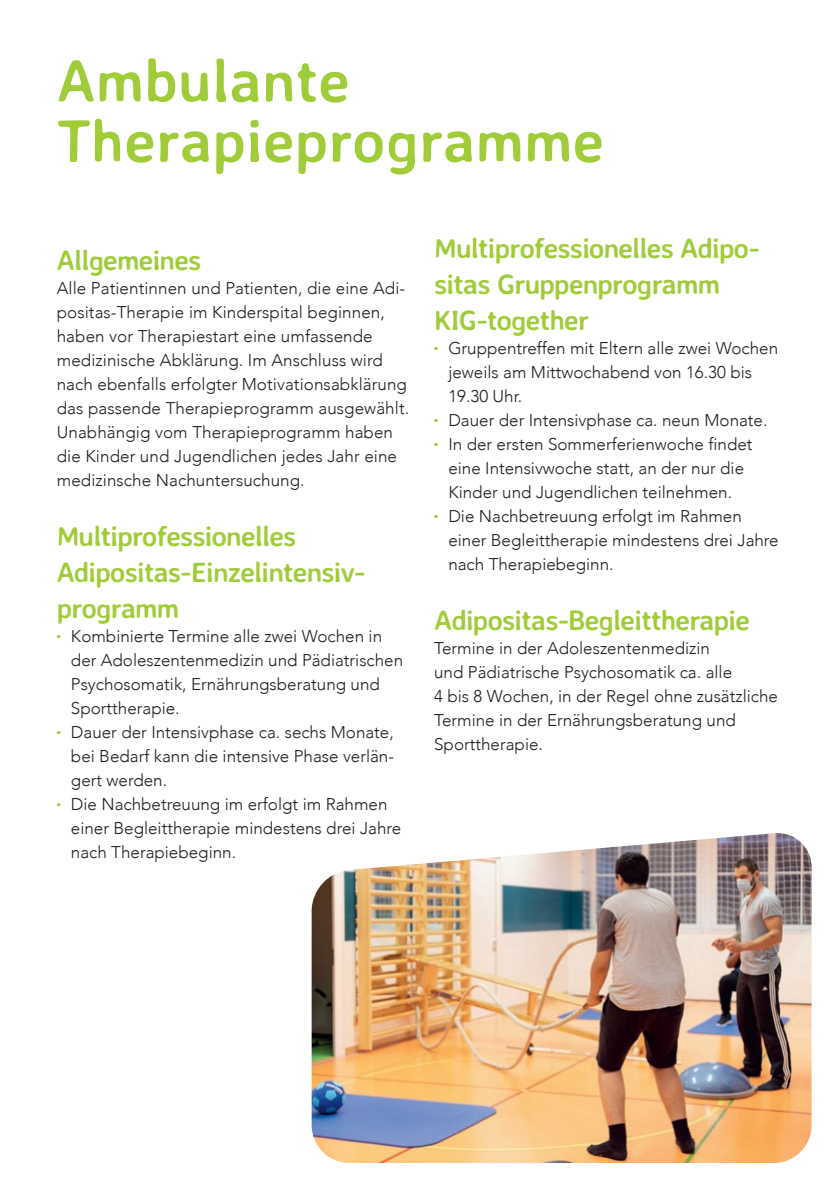
<style>
.page{position:relative;width:840px;height:1191px;background:#fff}
.page>*{position:absolute;margin:0;border:0;box-sizing:border-box;transform-origin:0 0}
.t1{font:700 60px/60px "Averia Sans Libre";letter-spacing:.005em;color:#a1cc3a}
.t2{font:700 28px/36px "Averia Sans Libre";letter-spacing:-.03em;color:#a1cc3a}
.t3{font:300 17px/24px "Avenir";color:#231f20}
</style>
<div class="page">
<img style="left:311px;top:833px;width:500px;height:330px">
<h1 class="t1" style="left:57px;top:49px;width:548px">Ambulante<br>Therapieprogramme</h1>
<h2 class="t2" style="left:57px;top:241px;width:146px">Allgemeines</h2>
<p class="t3" style="left:57px;top:276px;width:354px">Alle Patientinnen und Patienten, die eine Adi&shy;positas-Therapie im Kinderspital beginnen, haben vor Therapiestart eine umfassende medizinische Abklärung. Im Anschluss wird nach ebenfalls erfolgter Motivationsabklärung das passende Therapieprogramm ausgewählt.<br>Unabhängig vom Therapieprogramm haben die Kinder und Jugendlichen jedes Jahr eine medizinsche Nachuntersuchung.</p>
<h2 class="t2" style="left:57px;top:517px;width:310px">Multiprofessionelles<br>Adipositas-Einzelintensiv&shy;programm</h2>
<p class="t3" style="left:71px;top:624px;width:333px">Kombinierte Termine alle zwei Wochen in der Adoleszentenmedizin und Pädiatrischen Psychosomatik, Ernährungsberatung und Sporttherapie.<br>Dauer der Intensivphase ca. sechs Monate, bei Bedarf kann die intensive Phase verlän&shy;gert werden.<br>Die Nachbetreuung im erfolgt im Rahmen einer Begleittherapie mindestens drei Jahre nach Therapiebeginn.</p>
<h2 class="t2" style="left:434px;top:229px;width:327px">Multiprofessionelles Adipo&shy;sitas Gruppenprogramm<br>KIG-together</h2>
<p class="t3" style="left:448px;top:336px;width:332px">Gruppentreffen mit Eltern alle zwei Wochen jeweils am Mittwochabend von 16.30 bis 19.30 Uhr.<br>Dauer der Intensivphase ca. neun Monate.<br>In der ersten Sommerferienwoche findet eine Intensivwoche statt, an der nur die Kinder und Jugendlichen teilnehmen.<br>Die Nachbetreuung erfolgt im Rahmen einer Begleittherapie mindestens drei Jahre nach Therapiebeginn.</p>
<h2 class="t2" style="left:434px;top:601px;width:317px">Adipositas-Begleittherapie</h2>
<p class="t3" style="left:434px;top:636px;width:345px">Termine in der Adoleszentenmedizin<br>und Pädiatrische Psychosomatik ca. alle<br>4 bis 8 Wochen, in der Regel ohne zusätzliche Termine in der Ernährungsberatung und Sporttherapie.</p>
</div>
